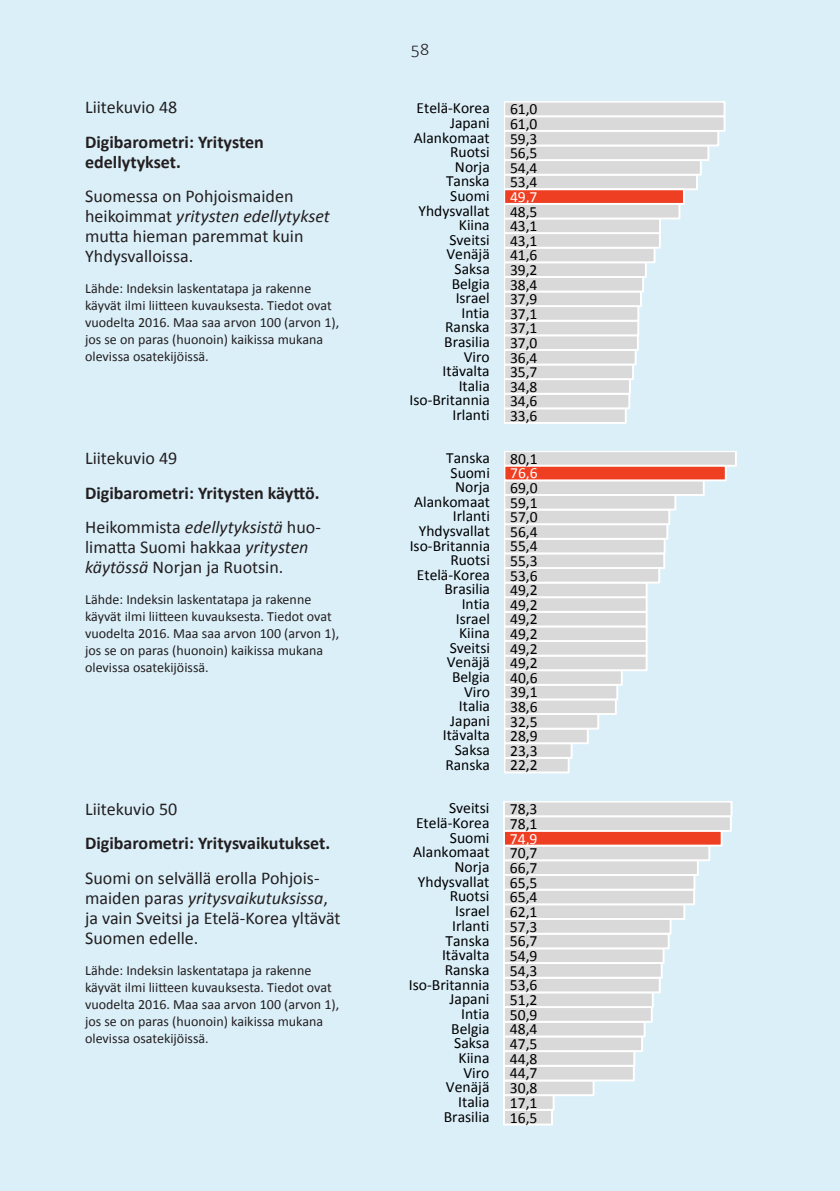
<style>
.page{position:relative;width:840px;height:1191px;background:#fff}
.page>*{position:absolute;margin:0;border:0;box-sizing:border-box;transform-origin:0 0}
.t1{font:18px/20px "Calibri";color:#231f20}
.t2{font:700 18px/20px "Calibri";color:#231f20}
.t3{font:300 18px "Calibri";color:#231f20}
.t4{font:15.6px "Calibri";color:#000}
.t5{font:15.6px "Calibri";color:#fff}
.t6{font:14px/17px "Calibri";color:#231f20}
.s1{font-style:italic}
.s2{font-weight:400}
.s3{font-weight:400;font-style:italic}
</style>
<div class="page">
<div style="left:0;top:0;width:839px;height:1191px;background:#dbeff9"></div>
<svg style="left:504px;top:102px;width:221px;height:321px"></svg>
<svg style="left:504px;top:451px;width:232px;height:322px"></svg>
<svg style="left:503px;top:801px;width:229px;height:324px"></svg>
<p class="t1" style="left:85px;top:98px;width:94px">Liitekuvio 48</p>
<p class="t2" style="left:85px;top:132px;width:180px">Digibarometri: Yritysten edellytykset.</p>
<p class="t1" style="left:85px;top:186px;width:246px">Suomessa on Pohjoismaiden heikoimmat <span class="s1">yritysten edellytykset </span>mutta hieman paremmat kuin<br>Yhdysvalloissa.</p>
<p class="t6" style="left:85px;top:280px;width:255px">Lähde: Indeksin laskentatapa ja rakenne käyvät ilmi liitteen kuvauksesta. Tiedot ovat vuodelta 2016. Maa saa arvon 100 (arvon 1), jos se on paras (huonoin) kaikissa mukana olevissa osatekijöissä.</p>
<p class="t1" style="left:85px;top:448px;width:94px">Liitekuvio 49</p>
<p class="t2" style="left:85px;top:475px;width:237px;line-height:34.2px">Digibarometri: Yritysten käyttö.<br><span class="s2">Heikommista</span> <span class="s3">edellytyksistä</span> <span class="s2">huo-</span></p>
<p class="t1" style="left:85px;top:537px;width:225px">limatta Suomi hakkaa <span class="s1">yritysten käytössä</span> Norjan ja Ruotsin.</p>
<p class="t6" style="left:85px;top:591px;width:255px">Lähde: Indeksin laskentatapa ja rakenne käyvät ilmi liitteen kuvauksesta. Tiedot ovat vuodelta 2016. Maa saa arvon 100 (arvon 1), jos se on paras (huonoin) kaikissa mukana olevissa osatekijöissä.</p>
<p class="t1" style="left:85px;top:799px;width:94px">Liitekuvio 50</p>
<p class="t2" style="left:85px;top:833px;width:246px">Digibarometri: Yritysvaikutukset.</p>
<p class="t1" style="left:85px;top:867px;width:257px">Suomi on selvällä erolla Pohjois&shy;maiden paras <span class="s1">yritysvaikutuksissa</span>, ja vain Sveitsi ja Etelä-Korea yltävät<br>Suomen edelle.</p>
<p class="t6" style="left:85px;top:961px;width:255px">Lähde: Indeksin laskentatapa ja rakenne käyvät ilmi liitteen kuvauksesta. Tiedot ovat vuodelta 2016. Maa saa arvon 100 (arvon 1), jos se on paras (huonoin) kaikissa mukana olevissa osatekijöissä.</p>
<p class="t3" style="left:410px;top:38px;width:20px">58</p>
<p class="t4" style="left:416px;top:100px;width:75px">Etelä-Korea</p>
<p class="t4" style="left:450px;top:115px;width:41px">Japani</p>
<p class="t4" style="left:413px;top:129px;width:77px">Alankomaat</p>
<p class="t4" style="left:450px;top:144px;width:41px">Ruotsi</p>
<p class="t4" style="left:454px;top:159px;width:36px">Norja</p>
<p class="t4" style="left:446px;top:173px;width:45px">Tanska</p>
<p class="t4" style="left:450px;top:188px;width:41px">Suomi</p>
<p class="t4" style="left:418px;top:202px;width:73px">Yhdysvallat</p>
<p class="t4" style="left:458px;top:217px;width:32px">Kiina</p>
<p class="t4" style="left:449px;top:232px;width:42px">Sveitsi</p>
<p class="t4" style="left:446px;top:246px;width:45px">Venäjä</p>
<p class="t4" style="left:454px;top:261px;width:37px">Saksa</p>
<p class="t4" style="left:451px;top:275px;width:40px">Belgia</p>
<p class="t4" style="left:455px;top:290px;width:36px">Israel</p>
<p class="t4" style="left:461px;top:305px;width:30px">Intia</p>
<p class="t4" style="left:445px;top:319px;width:46px">Ranska</p>
<p class="t4" style="left:444px;top:334px;width:47px">Brasilia</p>
<p class="t4" style="left:463px;top:348px;width:27px">Viro</p>
<p class="t4" style="left:442px;top:363px;width:49px">Itävalta</p>
<p class="t4" style="left:458px;top:378px;width:33px">Italia</p>
<p class="t4" style="left:409px;top:392px;width:82px">Iso-Britannia</p>
<p class="t4" style="left:452px;top:407px;width:39px">Irlanti</p>
<p class="t4" style="left:509px;top:101px;width:29px">61,0</p>
<p class="t4" style="left:509px;top:116px;width:29px">61,0</p>
<p class="t4" style="left:509px;top:130px;width:29px">59,3</p>
<p class="t4" style="left:509px;top:145px;width:29px">56,5</p>
<p class="t4" style="left:509px;top:159px;width:29px">54,4</p>
<p class="t4" style="left:509px;top:174px;width:29px">53,4</p>
<p class="t5" style="left:509px;top:189px;width:29px">49,7</p>
<p class="t4" style="left:509px;top:203px;width:29px">48,5</p>
<p class="t4" style="left:509px;top:218px;width:29px">43,1</p>
<p class="t4" style="left:509px;top:232px;width:29px">43,1</p>
<p class="t4" style="left:509px;top:247px;width:29px">41,6</p>
<p class="t4" style="left:509px;top:262px;width:29px">39,2</p>
<p class="t4" style="left:509px;top:276px;width:29px">38,4</p>
<p class="t4" style="left:509px;top:291px;width:29px">37,9</p>
<p class="t4" style="left:509px;top:305px;width:29px">37,1</p>
<p class="t4" style="left:509px;top:320px;width:29px">37,1</p>
<p class="t4" style="left:509px;top:335px;width:29px">37,0</p>
<p class="t4" style="left:509px;top:349px;width:29px">36,4</p>
<p class="t4" style="left:509px;top:364px;width:29px">35,7</p>
<p class="t4" style="left:509px;top:378px;width:29px">34,8</p>
<p class="t4" style="left:509px;top:393px;width:29px">34,6</p>
<p class="t4" style="left:509px;top:408px;width:29px">33,6</p>
<p class="t4" style="left:446px;top:450px;width:45px">Tanska</p>
<p class="t4" style="left:450px;top:464px;width:41px">Suomi</p>
<p class="t4" style="left:455px;top:479px;width:36px">Norja</p>
<p class="t4" style="left:414px;top:493px;width:77px">Alankomaat</p>
<p class="t4" style="left:452px;top:508px;width:39px">Irlanti</p>
<p class="t4" style="left:418px;top:523px;width:73px">Yhdysvallat</p>
<p class="t4" style="left:409px;top:537px;width:82px">Iso-Britannia</p>
<p class="t4" style="left:450px;top:552px;width:41px">Ruotsi</p>
<p class="t4" style="left:416px;top:566px;width:75px">Etelä-Korea</p>
<p class="t4" style="left:444px;top:581px;width:47px">Brasilia</p>
<p class="t4" style="left:461px;top:596px;width:30px">Intia</p>
<p class="t4" style="left:455px;top:610px;width:36px">Israel</p>
<p class="t4" style="left:459px;top:625px;width:32px">Kiina</p>
<p class="t4" style="left:449px;top:639px;width:42px">Sveitsi</p>
<p class="t4" style="left:446px;top:654px;width:45px">Venäjä</p>
<p class="t4" style="left:452px;top:669px;width:40px">Belgia</p>
<p class="t4" style="left:464px;top:683px;width:27px">Viro</p>
<p class="t4" style="left:458px;top:698px;width:33px">Italia</p>
<p class="t4" style="left:450px;top:712px;width:41px">Japani</p>
<p class="t4" style="left:442px;top:727px;width:49px">Itävalta</p>
<p class="t4" style="left:454px;top:742px;width:37px">Saksa</p>
<p class="t4" style="left:445px;top:756px;width:46px">Ranska</p>
<p class="t4" style="left:510px;top:450px;width:29px">80,1</p>
<p class="t5" style="left:510px;top:465px;width:29px">76,6</p>
<p class="t4" style="left:510px;top:480px;width:29px">69,0</p>
<p class="t4" style="left:510px;top:494px;width:29px">59,1</p>
<p class="t4" style="left:510px;top:509px;width:29px">57,0</p>
<p class="t4" style="left:510px;top:523px;width:29px">56,4</p>
<p class="t4" style="left:510px;top:538px;width:29px">55,4</p>
<p class="t4" style="left:510px;top:553px;width:29px">55,3</p>
<p class="t4" style="left:510px;top:567px;width:29px">53,6</p>
<p class="t4" style="left:510px;top:582px;width:29px">49,2</p>
<p class="t4" style="left:510px;top:596px;width:29px">49,2</p>
<p class="t4" style="left:510px;top:611px;width:29px">49,2</p>
<p class="t4" style="left:510px;top:626px;width:29px">49,2</p>
<p class="t4" style="left:510px;top:640px;width:29px">49,2</p>
<p class="t4" style="left:510px;top:655px;width:29px">49,2</p>
<p class="t4" style="left:510px;top:669px;width:29px">40,6</p>
<p class="t4" style="left:510px;top:684px;width:29px">39,1</p>
<p class="t4" style="left:510px;top:699px;width:29px">38,6</p>
<p class="t4" style="left:510px;top:713px;width:29px">32,5</p>
<p class="t4" style="left:510px;top:728px;width:29px">28,9</p>
<p class="t4" style="left:510px;top:742px;width:29px">23,3</p>
<p class="t4" style="left:510px;top:757px;width:29px">22,2</p>
<p class="t4" style="left:449px;top:800px;width:42px">Sveitsi</p>
<p class="t4" style="left:416px;top:815px;width:75px">Etelä-Korea</p>
<p class="t4" style="left:449px;top:829px;width:41px">Suomi</p>
<p class="t4" style="left:413px;top:844px;width:78px">Alankomaat</p>
<p class="t4" style="left:454px;top:859px;width:36px">Norja</p>
<p class="t4" style="left:417px;top:873px;width:73px">Yhdysvallat</p>
<p class="t4" style="left:449px;top:888px;width:41px">Ruotsi</p>
<p class="t4" style="left:455px;top:903px;width:36px">Israel</p>
<p class="t4" style="left:452px;top:917px;width:39px">Irlanti</p>
<p class="t4" style="left:445px;top:932px;width:45px">Tanska</p>
<p class="t4" style="left:442px;top:947px;width:49px">Itävalta</p>
<p class="t4" style="left:444px;top:961px;width:46px">Ranska</p>
<p class="t4" style="left:408px;top:976px;width:82px">Iso-Britannia</p>
<p class="t4" style="left:449px;top:991px;width:41px">Japani</p>
<p class="t4" style="left:461px;top:1005px;width:30px">Intia</p>
<p class="t4" style="left:451px;top:1020px;width:40px">Belgia</p>
<p class="t4" style="left:454px;top:1035px;width:37px">Saksa</p>
<p class="t4" style="left:458px;top:1049px;width:32px">Kiina</p>
<p class="t4" style="left:463px;top:1064px;width:28px">Viro</p>
<p class="t4" style="left:445px;top:1079px;width:45px">Venäjä</p>
<p class="t4" style="left:458px;top:1093px;width:33px">Italia</p>
<p class="t4" style="left:443px;top:1108px;width:47px">Brasilia</p>
<p class="t4" style="left:509px;top:801px;width:29px">78,3</p>
<p class="t5" style="left:509px;top:830px;width:29px">74,9</p>
<p class="t4" style="left:509px;top:815px;width:29px">78,1</p>
<p class="t4" style="left:509px;top:845px;width:29px">70,7</p>
<p class="t4" style="left:509px;top:859px;width:29px">66,7</p>
<p class="t4" style="left:509px;top:874px;width:29px">65,5</p>
<p class="t4" style="left:509px;top:889px;width:29px">65,4</p>
<p class="t4" style="left:509px;top:903px;width:29px">62,1</p>
<p class="t4" style="left:509px;top:918px;width:29px">57,3</p>
<p class="t4" style="left:509px;top:933px;width:29px">56,7</p>
<p class="t4" style="left:509px;top:947px;width:29px">54,9</p>
<p class="t4" style="left:509px;top:962px;width:29px">54,3</p>
<p class="t4" style="left:509px;top:977px;width:29px">53,6</p>
<p class="t4" style="left:509px;top:992px;width:29px">51,2</p>
<p class="t4" style="left:509px;top:1006px;width:29px">50,9</p>
<p class="t4" style="left:509px;top:1021px;width:29px">48,4</p>
<p class="t4" style="left:509px;top:1036px;width:29px">47,5</p>
<p class="t4" style="left:509px;top:1050px;width:29px">44,8</p>
<p class="t4" style="left:509px;top:1065px;width:29px">44,7</p>
<p class="t4" style="left:509px;top:1080px;width:29px">30,8</p>
<p class="t4" style="left:509px;top:1094px;width:29px">17,1</p>
<p class="t4" style="left:509px;top:1109px;width:29px">16,5</p>
</div>
